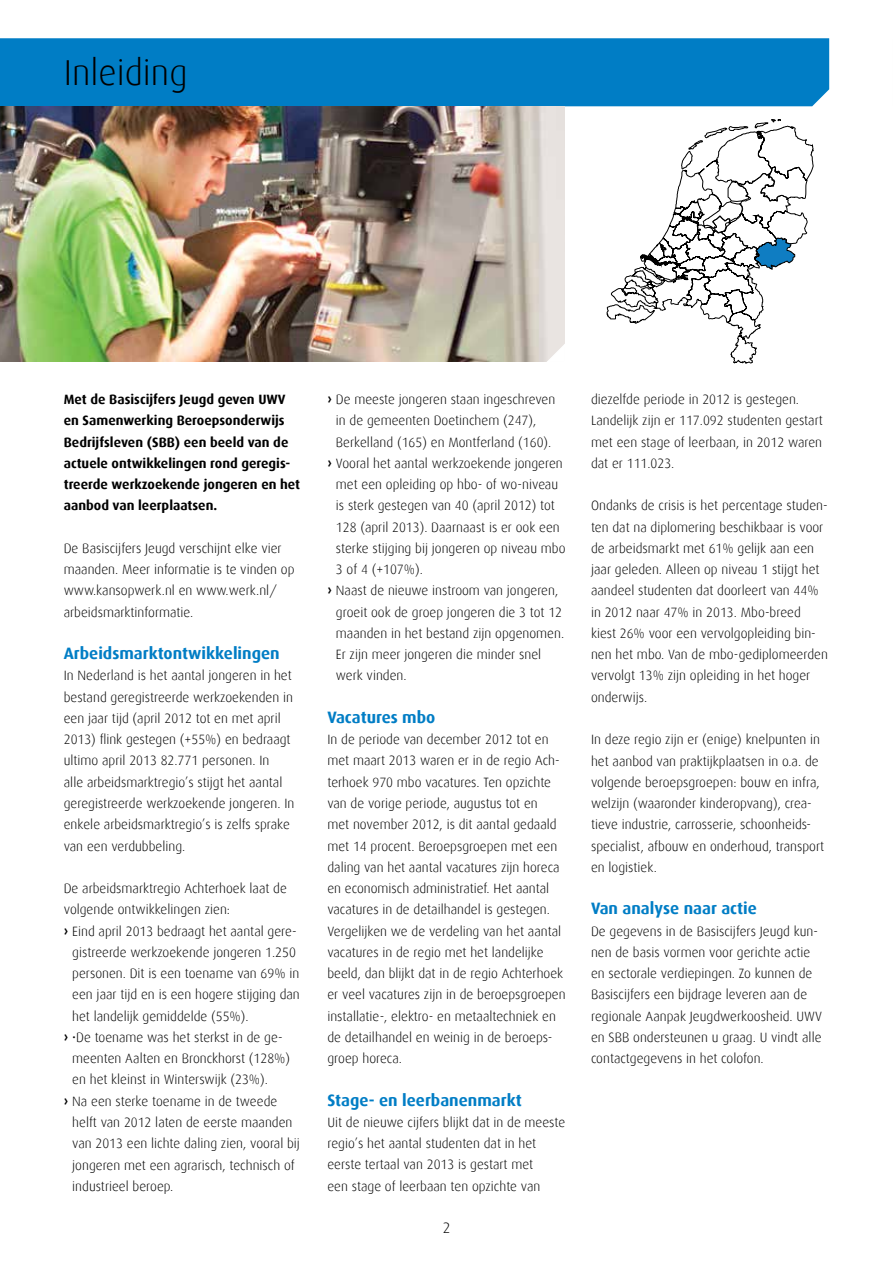
<style>
.page{position:relative;width:893px;height:1263px;background:#fff}
.page>*{position:absolute;margin:0;border:0;box-sizing:border-box;transform-origin:0 0}
.t1{font:300 36px "Dax";color:#000}
.t2{font:700 16.5px "Dax";color:#007dc5}
.t3{font:300 15px "Dax";color:#000}
.t4{font:300 13.5px/21.3px "Dax";color:#000}
.t5{font:700 13.5px/21.3px "Dax";color:#000}
.s1{font-weight:700}
</style>
<div class="page">
<div style="left:0;top:38px;width:829px;height:68px;background:#007dc5"></div>
<img style="left:0;top:107px;width:565px;height:255px">
<svg style="left:546px;top:341px;width:19px;height:21px"></svg>
<svg style="left:607px;top:119px;width:206px;height:244px"></svg>
<h1 class="t1" style="left:64px;top:53px;width:125px">Inleiding</h1>
<p class="t5" style="left:64px;top:389px;width:238px">Met de Basiscijfers Jeugd geven UWV en Samenwerking Beroepsonderwijs Bedrijfsleven (SBB) een beeld van de actuele ontwikkelingen rond geregis&shy;treerde werkzoekende jongeren en het aanbod van leerplaatsen.</p>
<p class="t4" style="left:64px;top:538px;width:232px">De Basiscijfers Jeugd verschijnt elke vier maanden. Meer informatie is te vinden op www.kansopwerk.nl en www.werk.nl/ arbeidsmarktinformatie.</p>
<p class="t2" style="left:64px;top:644px;width:217px">Arbeidsmarktontwikkelingen</p>
<p class="t4" style="left:64px;top:665px;width:232px">In Nederland is het aantal jongeren in het bestand geregistreerde werkzoekenden in een jaar tijd (april 2012 tot en met april 2013) flink gestegen (+55%) en bedraagt ultimo april 2013 82.771 personen. In<br>alle arbeidsmarktregio’s stijgt het aantal geregistreerde werkzoekende jongeren. In enkele arbeidsmarktregio’s is zelfs sprake van een verdubbeling.</p>
<p class="t4" style="left:64px;top:878px;width:225px">De arbeidsmarktregio Achterhoek laat de</p>
<p class="t4" style="left:64px;top:899px;width:168px">volgende ontwikkelingen zien:</p>
<p class="t4" style="left:64px;top:920px;width:235px"><span class="s1">›</span> Eind april 2013 bedraagt het aantal gere-</p>
<p class="t4" style="left:72px;top:942px;width:225px">gistreerde werkzoekende jongeren 1.250</p>
<p class="t4" style="left:72px;top:963px;width:229px">personen. Dit is een toename van 69% in</p>
<p class="t4" style="left:72px;top:984px;width:229px">een jaar tijd en is een hogere stijging dan</p>
<p class="t4" style="left:72px;top:1005px;width:178px">het landelijk gemiddelde (55%).</p>
<p class="t4" style="left:64px;top:1027px;width:220px"><span class="s1">›</span> •De toename was het sterkst in de ge-</p>
<p class="t4" style="left:72px;top:1048px;width:219px">meenten Aalten en Bronckhorst (128%)</p>
<p class="t4" style="left:72px;top:1069px;width:197px">en het kleinst in Winterswijk (23%).</p>
<p class="t4" style="left:64px;top:1090px;width:215px"><span class="s1">›</span> Na een sterke toename in de tweede</p>
<p class="t4" style="left:72px;top:1112px;width:222px">helft van 2012 laten de eerste maanden</p>
<p class="t4" style="left:72px;top:1133px;width:229px">van 2013 een lichte daling zien, vooral bij</p>
<p class="t4" style="left:72px;top:1154px;width:224px">jongeren met een agrarisch, technisch of</p>
<p class="t4" style="left:72px;top:1175px;width:103px">industrieel beroep.</p>
<p class="t4" style="left:327px;top:389px;width:229px"><span class="s1">›</span> De meeste jongeren staan ingeschreven</p>
<p class="t4" style="left:336px;top:410px;width:202px">in de gemeenten Doetinchem (247),</p>
<p class="t4" style="left:336px;top:431px;width:217px">Berkelland (165) en Montferland (160).</p>
<p class="t4" style="left:327px;top:453px;width:237px"><span class="s1">›</span> Vooral het aantal werkzoekende jongeren</p>
<p class="t4" style="left:336px;top:474px;width:224px">met een opleiding op hbo- of wo-niveau</p>
<p class="t4" style="left:336px;top:495px;width:221px">is sterk gestegen van 40 (april 2012) tot</p>
<p class="t4" style="left:336px;top:516px;width:225px">128 (april 2013). Daarnaast is er ook een</p>
<p class="t4" style="left:336px;top:538px;width:231px">sterke stijging bij jongeren op niveau mbo</p>
<p class="t4" style="left:336px;top:559px;width:89px">3 of 4 (+107%).</p>
<p class="t4" style="left:327px;top:580px;width:232px"><span class="s1">›</span> Naast de nieuwe instroom van jongeren,</p>
<p class="t4" style="left:336px;top:601px;width:228px">groeit ook de groep jongeren die 3 tot 12</p>
<p class="t4" style="left:336px;top:623px;width:230px">maanden in het bestand zijn opgenomen.</p>
<p class="t4" style="left:336px;top:644px;width:207px">Er zijn meer jongeren die minder snel</p>
<p class="t4" style="left:336px;top:665px;width:72px">werk vinden.</p>
<p class="t2" style="left:327px;top:708px;width:109px">Vacatures mbo</p>
<p class="t4" style="left:327px;top:729px;width:240px">In de periode van december 2012 tot en met maart 2013 waren er in de regio Ach&shy;terhoek 970 mbo vacatures. Ten opzichte van de vorige periode, augustus tot en<br>met november 2012, is dit aantal gedaald met 14 procent. Beroepsgroepen met een daling van het aantal vacatures zijn horeca en economisch administratief. Het aantal vacatures in de detailhandel is gestegen.<br>Vergelijken we de verdeling van het aantal vacatures in de regio met het landelijke beeld, dan blijkt dat in de regio Achterhoek er veel vacatures zijn in de beroepsgroepen installatie-, elektro- en metaaltechniek en de detailhandel en weinig in de beroeps&shy;groep horeca.</p>
<p class="t2" style="left:327px;top:1090px;width:196px">Stage- en leerbanenmarkt</p>
<p class="t4" style="left:327px;top:1112px;width:239px">Uit de nieuwe cijfers blijkt dat in de meeste regio’s het aantal studenten dat in het eerste tertaal van 2013 is gestart met<br>een stage of leerbaan ten opzichte van</p>
<p class="t3" style="left:443px;top:1220px;width:9px">2</p>
<p class="t4" style="left:591px;top:389px;width:233px">diezelfde periode in 2012 is gestegen.<br>Landelijk zijn er 117.092 studenten gestart met een stage of leerbaan, in 2012 waren dat er 111.023.</p>
<p class="t4" style="left:591px;top:495px;width:238px">Ondanks de crisis is het percentage studen&shy;ten dat na diplomering beschikbaar is voor de arbeidsmarkt met 61% gelijk aan een jaar geleden. Alleen op niveau 1 stijgt het aandeel studenten dat doorleert van 44% in 2012 naar 47% in 2013. Mbo-breed kiest 26% voor een vervolgopleiding bin&shy;nen het mbo. Van de mbo-gediplomeerden vervolgt 13% zijn opleiding in het hoger onderwijs.</p>
<p class="t4" style="left:591px;top:729px;width:235px">In deze regio zijn er (enige) knelpunten in het aanbod van praktijkplaatsen in o.a. de volgende beroepsgroepen: bouw en infra, welzijn (waaronder kinderopvang), crea&shy;tieve industrie, carrosserie, schoonheids&shy;specialist, afbouw en onderhoud, transport en logistiek.</p>
<p class="t2" style="left:591px;top:899px;width:167px">Van analyse naar actie</p>
<p class="t4" style="left:591px;top:920px;width:232px">De gegevens in de Basiscijfers Jeugd kun&shy;nen de basis vormen voor gerichte actie en sectorale verdiepingen. Zo kunnen de Basiscijfers een bijdrage leveren aan de regionale Aanpak Jeugdwerkoosheid. UWV en SBB ondersteunen u graag. U vindt alle contactgegevens in het colofon.</p>
</div>
